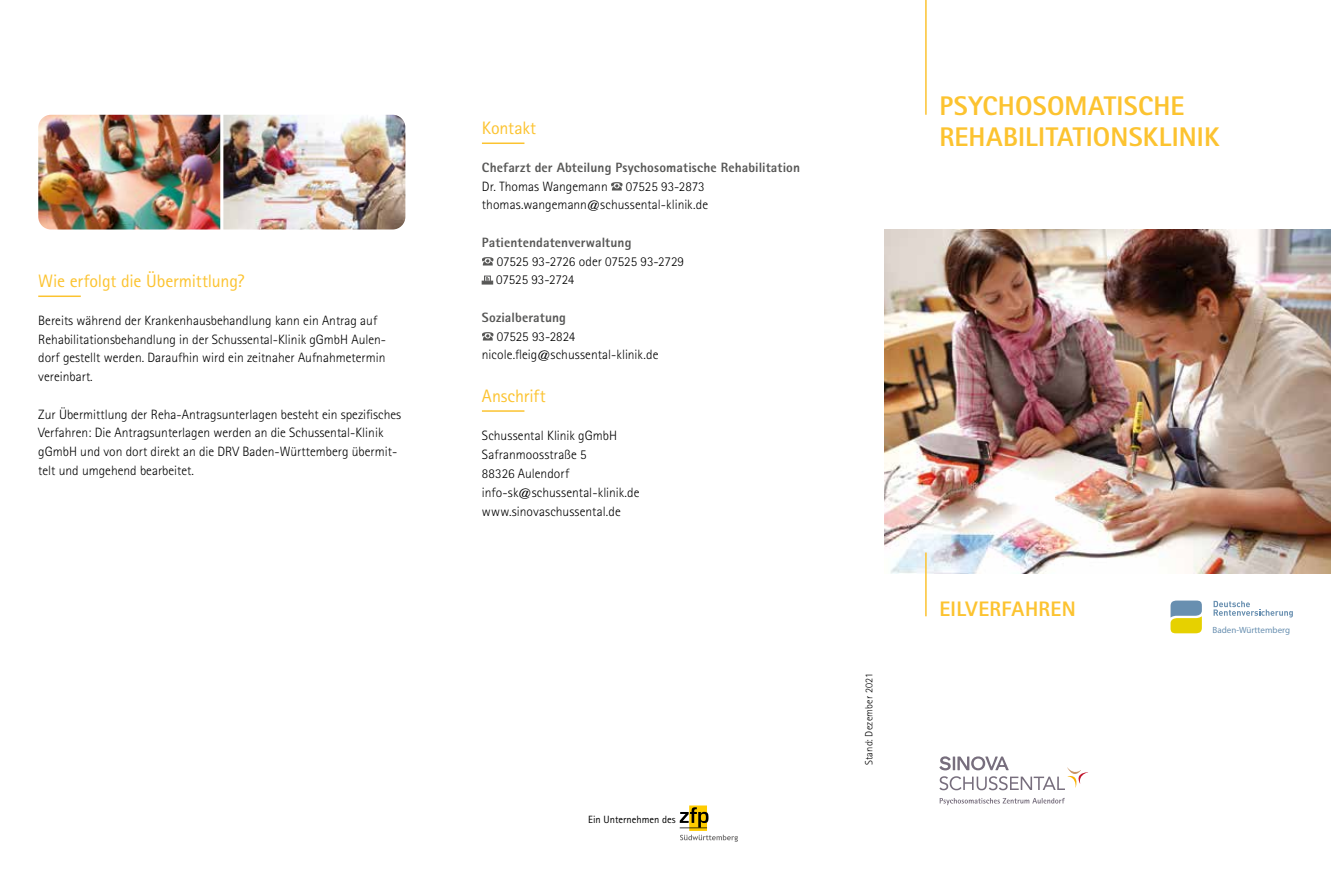
<style>
.page{position:relative;width:1331px;height:893px;background:#fff}
.page>*{position:absolute;margin:0;border:0;box-sizing:border-box;transform-origin:0 0}
.t1{font:800 27px/31.5px "Agfa Rotis Sans Serif";letter-spacing:.005em;color:#fcc330}
.t2{font:800 21px "Agfa Rotis Sans Serif";letter-spacing:.015em;color:#fcc330}
.t3{font:18px "Agfa Rotis Sans Serif";letter-spacing:-.01em;color:#fcc330}
.t4{font:300 13.5px/18.8px "Agfa Rotis Sans Serif";color:#000}
.t5{font:800 13.5px "Agfa Rotis Sans Serif";letter-spacing:.01em;color:#575756}
.t6{font:300 10.5px "Agfa Rotis Sans Serif";letter-spacing:.015em;color:#000}
.t7{font:10.5px "Agfa Rotis Sans Serif";color:#000}
.t8{font:9px "Myriad Pro";color:#688fb0}
</style>
<div class="page">
<img style="left:223px;top:115px;width:182px;height:115px">
<hr style="left:925px;top:0;width:2px;height:115px;background:#fcc330">
<img style="left:38px;top:115px;width:182px;height:115px">
<hr style="left:482px;top:143px;width:42px;height:1px;background:#fcc330">
<svg style="left:611px;top:182px;width:12px;height:9px"></svg>
<svg style="left:482px;top:257px;width:12px;height:9px"></svg>
<svg style="left:482px;top:276px;width:11px;height:8px"></svg>
<svg style="left:482px;top:332px;width:12px;height:9px"></svg>
<hr style="left:482px;top:410px;width:42px;height:2px;background:#fcc330">
<hr style="left:38px;top:296px;width:43px;height:1px;background:#fcc330">
<img style="left:884px;top:230px;width:447px;height:344px">
<hr style="left:925px;top:552px;width:2px;height:64px;background:#fcc330">
<svg style="left:940px;top:798px;width:125px;height:7px"></svg>
<svg style="left:939px;top:756px;width:149px;height:34px"></svg>
<svg style="left:689px;top:805px;width:18px;height:26px"></svg>
<svg style="left:680px;top:807px;width:28px;height:21px"></svg>
<svg style="left:680px;top:835px;width:58px;height:7px"></svg>
<svg style="left:1170px;top:601px;width:32px;height:32px"></svg>
<svg style="left:1213px;top:601px;width:80px;height:16px"></svg>
<h3 class="t3" style="left:38px;top:270px;width:208px">Wie erfolgt die Übermittlung?</h3>
<p class="t4" style="left:38px;top:311px;width:349px">Bereits während der Krankenhausbehandlung kann ein Antrag auf Rehabilitationsbehandlung in der Schussental-Klinik gGmbH Aulen&shy;dorf gestellt werden. Daraufhin wird ein zeitnaher Aufnahmetermin vereinbart.</p>
<p class="t4" style="left:38px;top:405px;width:364px">Zur Übermittlung der Reha-Antragsunterlagen besteht ein spezifisches Verfahren: Die Antragsunterlagen werden an die Schussental-Klinik gGmbH und von dort direkt an die DRV Baden-Württemberg übermit&shy;telt und umgehend bearbeitet.</p>
<h3 class="t3" style="left:482px;top:117px;width:56px">Kontakt</h3>
<p class="t5" style="left:482px;top:159px;width:320px">Chefarzt der Abteilung Psychosomatische Rehabilitation</p>
<p class="t4" style="left:482px;top:177px;width:127px">Dr. Thomas Wangemann</p>
<p class="t4" style="left:482px;top:177px;width:228px;text-align:right">07525 93-2873 thomas.wangemann@schussental-klinik.de</p>
<p class="t5" style="left:482px;top:234px;width:151px">Patientendatenverwaltung</p>
<p class="t4" style="left:496px;top:252px;width:189px">07525 93-2726 oder 07525 93-2729<br>07525 93-2724</p>
<p class="t5" style="left:482px;top:309px;width:86px">Sozialberatung</p>
<p class="t4" style="left:482px;top:327px;width:178px;text-indent:15px">07525 93-2824 nicole.fleig@schussental-klinik.de</p>
<h3 class="t3" style="left:482px;top:385px;width:65px">Anschrift</h3>
<p class="t4" style="left:482px;top:426px;width:159px">Schussental Klinik gGmbH<br>Safranmoosstraße 5<br>88326 Aulendorf info-sk@schussental-klinik.de www.sinovaschussental.de</p>
<p class="t7" style="left:588px;top:813px;width:89px">Ein Unternehmen des</p>
<p class="t6" style="left:863px;top:765px;width:94px;rotate:-90deg">Stand: Dezember 2021</p>
<h1 class="t1" style="left:939px;top:89px;width:282px">PSYCHOSOMATISCHE<br>REHABILITATIONSKLINIK</h1>
<h2 class="t2" style="left:939px;top:596px;width:138px">EILVERFAHREN</h2>
<p class="t8" style="left:1212px;top:625px;width:79px">Baden-Württemberg</p>
</div>
